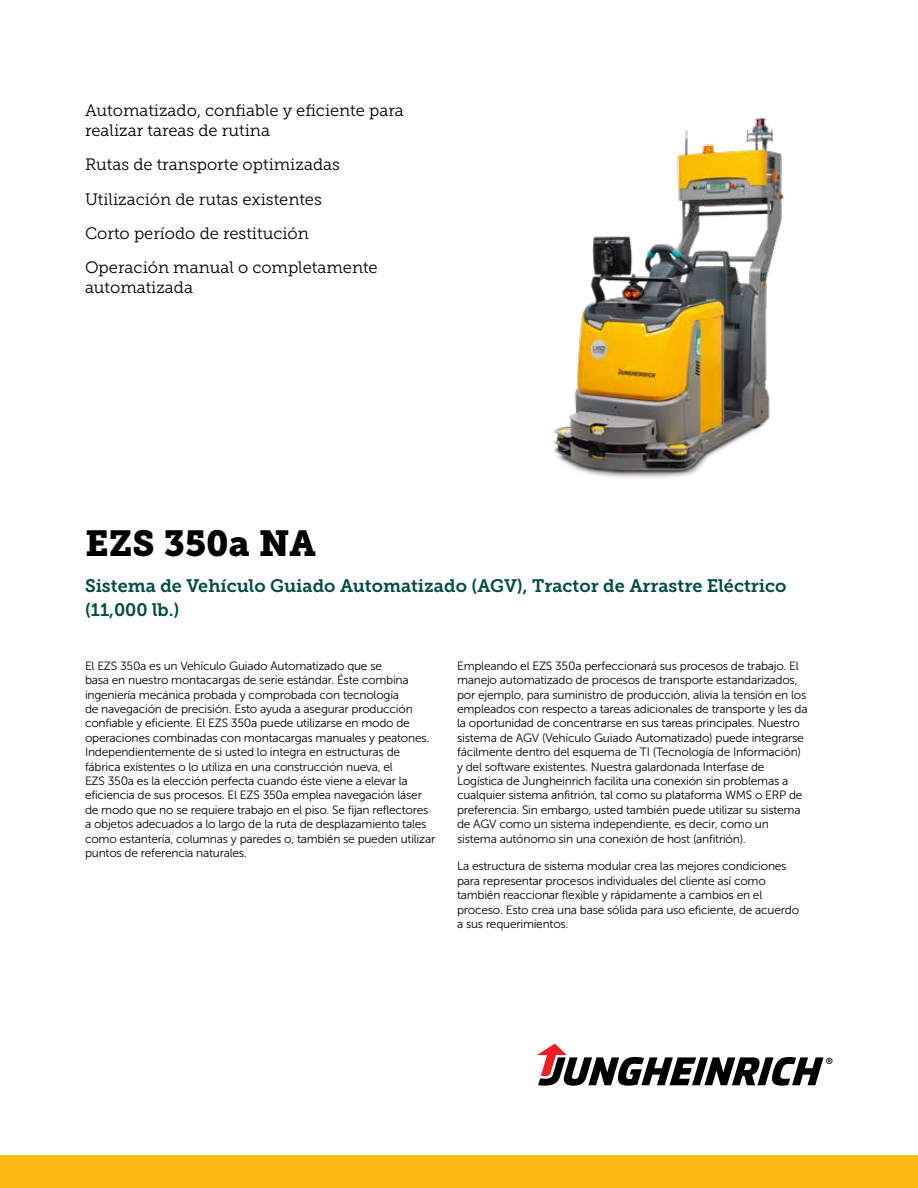
<style>
.page{position:relative;width:918px;height:1188px;background:#fff}
.page>*{position:absolute;margin:0;border:0;box-sizing:border-box;transform-origin:0 0}
.t1{font:36px "Museo Slab 900";color:#000}
.t2{font:18px/24px "Museo Slab 700";color:#004b41}
.t3{font:16.5px/34.3px "Museo Slab 300";color:#000}
.t4{font:12px/14.4px "Museo Sans 300";letter-spacing:-.02em;color:#000}
.t5{font:8.85px "Museo Sans 700";color:#000}
</style>
<div class="page">
<div style="left:0;top:1155px;width:918px;height:33px;background:#fdb913"></div>
<svg style="left:537px;top:1044px;width:287px;height:42px"></svg>
<img style="left:554px;top:117px;width:230px;height:361px">
<h3 class="t3" style="left:85px;top:101px;width:320px;line-height:19.5px">Automatizado, confiable y eficiente para realizar tareas de rutina</h3>
<h3 class="t3" style="left:85px;top:147px;width:294px">Rutas de transporte optimizadas<br>Utilización de rutas existentes<br>Corto período de restitución<br>Operación manual o completamente</h3>
<h3 class="t3" style="left:85px;top:270px;width:110px">automatizada</h3>
<h1 class="t1" style="left:85px;top:522px;width:232px">EZS 350a NA</h1>
<h2 class="t2" style="left:85px;top:574px;width:703px">Sistema de Vehículo Guiado Automatizado (AGV), Tractor de Arrastre Eléctrico (11,000 lb.)</h2>
<p class="t4" style="left:85px;top:658px;width:352px">El EZS 350a es un Vehículo Guiado Automatizado que se<br>basa en nuestro montacargas de serie estándar. Éste combina ingeniería mecánica probada y comprobada con tecnología<br>de navegación de precisión. Esto ayuda a asegurar producción confiable y eficiente. El EZS 350a puede utilizarse en modo de operaciones combinadas con montacargas manuales y peatones.<br>Independientemente de si usted lo integra en estructuras de fábrica existentes o lo utiliza en una construcción nueva, el<br>EZS 350a es la elección perfecta cuando éste viene a elevar la eficiencia de sus procesos. El EZS 350a emplea navegación láser de modo que no se requiere trabajo en el piso. Se fijan reflectores a objetos adecuados a lo largo de la ruta de desplazamiento tales como estantería, columnas y paredes o, también se pueden utilizar puntos de referencia naturales.</p>
<p class="t4" style="left:457px;top:658px;width:352px">Empleando el EZS 350a perfeccionará sus procesos de trabajo. El manejo automatizado de procesos de transporte estandarizados, por ejemplo, para suministro de producción, alivia la tensión en los empleados con respecto a tareas adicionales de transporte y les da la oportunidad de concentrarse en sus tareas principales. Nuestro sistema de AGV (Vehículo Guiado Automatizado) puede integrarse fácilmente dentro del esquema de TI (Tecnología de Información) y del software existentes. Nuestra galardonada Interfase de Logística de Jungheinrich facilita una conexión sin problemas a cualquier sistema anfitrión, tal como su plataforma WMS o ERP de preferencia. Sin embargo, usted también puede utilizar su sistema de AGV como un sistema independiente, es decir, como un sistema autónomo sin una conexión de host (anfitrión).</p>
<p class="t4" style="left:457px;top:859px;width:344px">La estructura de sistema modular crea las mejores condiciones para representar procesos individuales del cliente así como también reaccionar flexible y rápidamente a cambios en el proceso. Esto crea una base sólida para uso eficiente, de acuerdo a sus requerimientos.</p>
<p class="t5" style="left:826px;top:1056px;width:9px">®</p>
</div>
